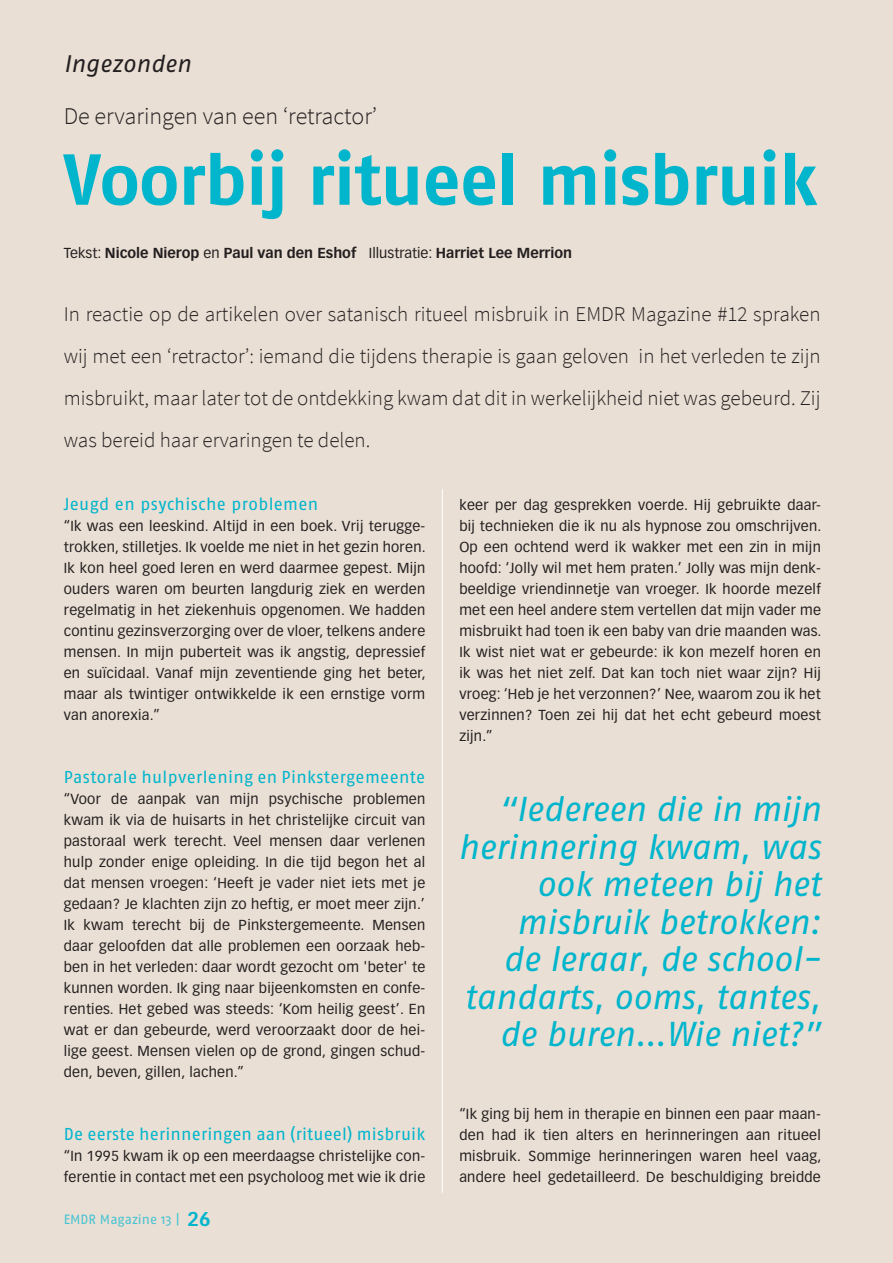
<style>
.page{position:relative;width:893px;height:1263px;background:#eadfd4}
.page>*{position:absolute;margin:0;border:0;box-sizing:border-box;transform-origin:0 0}
.t1{font:700 72px "Fago No";letter-spacing:-.015em;color:#00b5cc}
.t2{font:italic 34.5px/37.5px "Fago No";letter-spacing:-.01em;color:#00b5cc;text-align:right}
.t3{font:300 24px "Source Sans Pro";color:#231f20}
.t4{font:italic 24px "Fago No";color:#231f20}
.t5{font:300 21px/42px "Source Sans Pro";color:#231f20;text-align:justify}
.t6{font:17.25px "Fago No";letter-spacing:.02em;color:#00b5cc}
.t7{font:14.25px/21px "Vectora LH";letter-spacing:.02em;color:#231f20;text-align:justify}
.t8{font:700 14.25px "Vectora LH";color:#231f20}
.t9{font:13.5px "Fago No";color:#46c3d3}
.s1{font-weight:400}
.s2{font-family:"Vectora LH";font-weight:700;font-size:19.5px;color:#00b5cc}
</style>
<div class="page">
<hr style="left:442px;top:489px;width:1px;height:704px;background:#fff">
<h3 class="t4" style="left:64px;top:53px;width:129px">Ingezonden</h3>
<h3 class="t3" style="left:64px;top:101px;width:315px">De ervaringen van een ‘retractor’</h3>
<h1 class="t1" style="left:64px;top:148px;width:755px">Voorbij ritueel misbruik</h1>
<p class="t8" style="left:64px;top:247px;width:510px"><span class="s1">Tekst:</span> Nicole Nierop <span class="s1">en</span> Paul van den Eshof <span class="s1">Illustratie:</span> Harriet Lee Merrion</p>
<p class="t5" style="left:64px;top:292px;width:758px">In reactie op de artikelen over satanisch ritueel misbruik in EMDR Magazine #12 spraken wij met een ‘retractor’: iemand die tijdens therapie is gaan geloven in het verleden te zijn misbruikt, maar later tot de ontdekking kwam dat dit in werkelijkheid niet was gebeurd. Zij was bereid haar ervaringen te delen.</p>
<p class="t6" style="left:64px;top:496px;width:256px">Jeugd en psychische problemen</p>
<p class="t7" style="left:64px;top:516px;width:364px">“Ik was een leeskind. Altijd in een boek. Vrij terugge&shy;trokken, stilletjes. Ik voelde me niet in het gezin horen.<br>Ik kon heel goed leren en werd daarmee gepest. Mijn ouders waren om beurten langdurig ziek en werden regelmatig in het ziekenhuis opgenomen. We hadden continu gezinsverzorging over de vloer, telkens andere mensen. In mijn puberteit was ik angstig, depressief en suïcidaal. Vanaf mijn zeventiende ging het beter, maar als twintiger ontwikkelde ik een ernstige vorm van anorexia.”</p>
<p class="t6" style="left:64px;top:769px;width:363px">Pastorale hulpverlening en Pinkstergemeente</p>
<p class="t7" style="left:64px;top:789px;width:363px">“Voor de aanpak van mijn psychische problemen kwam ik via de huisarts in het christelijke circuit van pastoraal werk terecht. Veel mensen daar verlenen hulp zonder enige opleiding. In die tijd begon het al dat mensen vroegen: ‘Heeft je vader niet iets met je gedaan? Je klachten zijn zo heftig, er moet meer zijn.’ Ik kwam terecht bij de Pinkstergemeente. Mensen daar geloofden dat alle problemen een oorzaak heb&shy;ben in het verleden: daar wordt gezocht om 'beter' te kunnen worden. Ik ging naar bijeenkomsten en confe&shy;renties. Het gebed was steeds: ‘Kom heilig geest’. En wat er dan gebeurde, werd veroorzaakt door de hei&shy;lige geest. Mensen vielen op de grond, gingen schud&shy;den, beven, gillen, lachen.”</p>
<p class="t6" style="left:64px;top:1126px;width:363px">De eerste herinneringen aan (ritueel) misbruik</p>
<p class="t7" style="left:64px;top:1146px;width:363px">“In 1995 kwam ik op een meerdaagse christelijke con&shy;ferentie in contact met een psycholoog met wie ik drie</p>
<p class="t9" style="left:64px;top:1213px;width:148px">EMDR Magazine 13 | <span class="s2">26</span></p>
<p class="t7" style="left:459px;top:495px;width:364px">keer per dag gesprekken voerde. Hij gebruikte daar&shy;bij technieken die ik nu als hypnose zou omschrijven.<br>Op een ochtend werd ik wakker met een zin in mijn hoofd: ‘Jolly wil met hem praten.’ Jolly was mijn denk&shy;beeldige vriendinnetje van vroeger. Ik hoorde mezelf met een heel andere stem vertellen dat mijn vader me misbruikt had toen ik een baby van drie maanden was.<br>Ik wist niet wat er gebeurde: ik kon mezelf horen en ik was het niet zelf. Dat kan toch niet waar zijn? Hij vroeg: ‘Heb je het verzonnen?’ Nee, waarom zou ik het verzinnen? Toen zei hij dat het echt gebeurd moest zijn.”</p>
<h2 class="t2" style="left:458px;top:793px;width:364px">“Iedereen die in mijn herinnering kwam, was ook meteen bij het misbruik betrokken:<br>de leraar, de school&shy;tandarts, ooms, tantes, de buren…Wie niet?”</h2>
<p class="t7" style="left:459px;top:1104px;width:364px">“Ik ging bij hem in therapie en binnen een paar maan&shy;den had ik tien alters en herinneringen aan ritueel misbruik. Sommige herinneringen waren heel vaag, andere heel gedetailleerd. De beschuldiging breidde</p>
</div>
